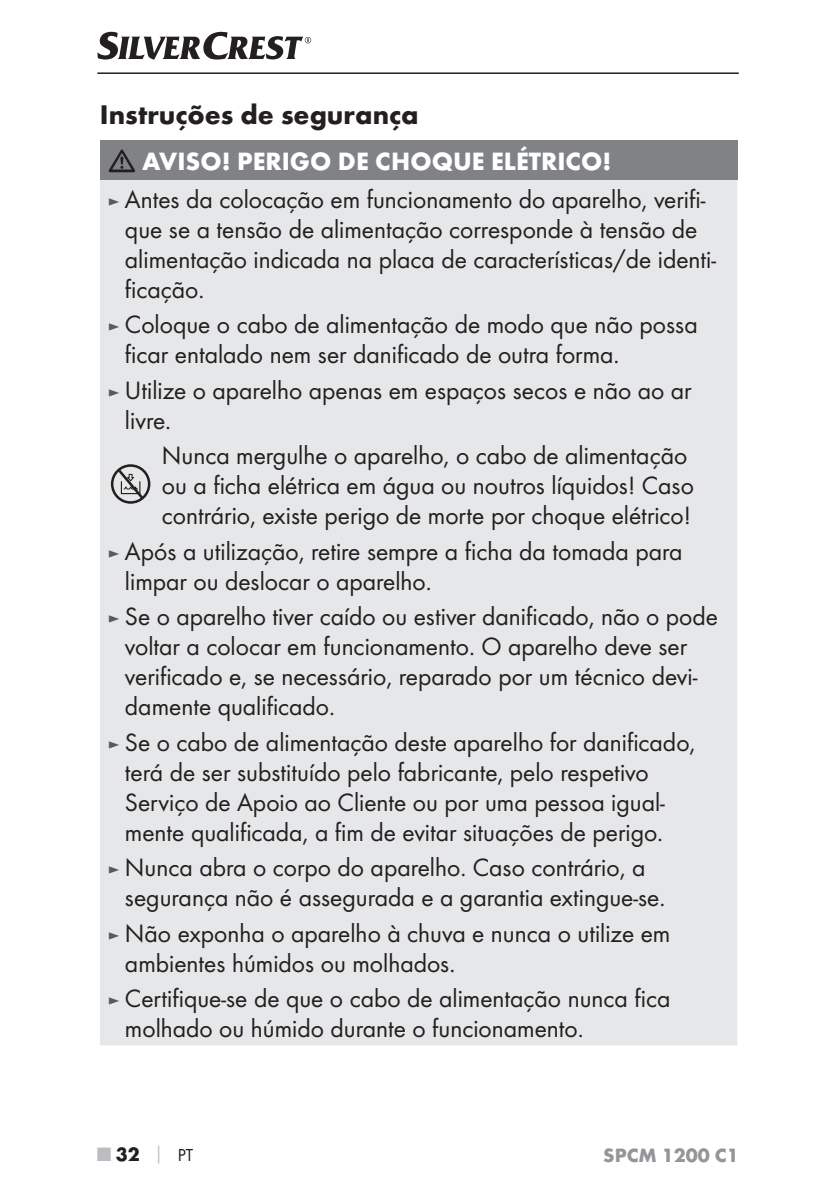
<style>
.page{position:relative;width:839px;height:1190px;background:#fff}
.page>*{position:absolute;margin:0;border:0;box-sizing:border-box;transform-origin:0 0}
.t1{font:700 28px "Futura";color:#231f20}
.t2{font:26px/30px "Futura Boo";color:#231f20}
.t3{font:700 26px "Futura";color:#fff}
.t4{font:700 20px "Futura";color:#939598}
.t5{font:700 20px "Futura";color:#231f20}
.s1{font-size:18px;color:#58595b}
.s2{color:#bbbdc0}
.s3{font-size:18px;color:#bbbdc0}
.s4{font-family:"Futura Boo";font-weight:400;font-size:18px}
</style>
<div class="page">
<hr style="left:97px;top:72px;width:641px;height:2px;background:#231f20">
<svg style="left:97px;top:32px;width:214px;height:28px"></svg>
<div style="left:100px;top:140px;width:636px;height:40px;background:#808285"></div>
<div style="left:100px;top:180px;width:636px;height:865px;background:#e6e7e8"></div>
<svg style="left:109px;top:149px;width:26px;height:23px"></svg>
<div style="left:111px;top:464px;width:39px;height:40px;border:3px solid #231f20;border-radius:50%"></div>
<svg style="left:116px;top:467px;width:29px;height:34px"></svg>
<p class="t1" style="left:100px;top:103px;width:320px">Instruções de segurança</p>
<p class="t3" style="left:142px;top:151px;width:470px">AVISO! PERIGO DE CHOQUE ELÉTRICO!</p>
<p class="t2" style="left:125px;top:185px;width:592px;text-indent:-17px"><span class="s1">►</span> Antes da colocação em funcionamento do aparelho, verifi&shy;que se a tensão de alimentação corresponde à tensão de alimentação indicada na placa de características/de identi&shy;ficação.</p>
<p class="t2" style="left:125px;top:311px;width:574px;text-indent:-17px"><span class="s1">►</span> Coloque o cabo de alimentação de modo que não possa ficar entalado nem ser danificado de outra forma.</p>
<p class="t2" style="left:125px;top:376px;width:567px;text-indent:-17px"><span class="s1">►</span> Utilize o aparelho apenas em espaços secos e não ao ar livre.</p>
<p class="t2" style="left:162px;top:442px;width:533px">Nunca mergulhe o aparelho, o cabo de alimentação ou a ficha elétrica em água ou noutros líquidos! Caso contrário, existe perigo de morte por choque elétrico!</p>
<p class="t2" style="left:125px;top:537px;width:558px;text-indent:-17px"><span class="s1">►</span> Após a utilização, retire sempre a ficha da tomada para limpar ou deslocar o aparelho.</p>
<p class="t2" style="left:125px;top:603px;width:594px;text-indent:-17px"><span class="s1">►</span> Se o aparelho tiver caído ou estiver danificado, não o pode voltar a colocar em funcionamento. O aparelho deve ser verificado e, se necessário, reparado por um técnico devi&shy;damente qualificado.</p>
<p class="t2" style="left:125px;top:728px;width:571px;text-indent:-17px"><span class="s1">►</span> Se o cabo de alimentação deste aparelho for danificado, terá de ser substituído pelo fabricante, pelo respetivo Serviço de Apoio ao Cliente ou por uma pessoa igual&shy;mente qualificada, a fim de evitar situações de perigo.</p>
<p class="t2" style="left:125px;top:854px;width:541px;text-indent:-17px"><span class="s1">►</span> Nunca abra o corpo do aparelho. Caso contrário, a segurança não é assegurada e a garantia extingue-se.</p>
<p class="t2" style="left:125px;top:919px;width:546px;text-indent:-17px"><span class="s1">►</span> Não exponha o aparelho à chuva e nunca o utilize em ambientes húmidos ou molhados.</p>
<p class="t2" style="left:125px;top:985px;width:546px;text-indent:-17px"><span class="s1">►</span> Certifique-se de que o cabo de alimentação nunca fica molhado ou húmido durante o funcionamento.</p>
<p class="t5" style="left:97px;top:1146px;width:97px"><span class="s2">■</span> 32 <span class="s3">│</span> <span class="s4">PT</span></p>
<p class="t4" style="left:603px;top:1147px;width:137px">SPCM 1200 C1</p>
</div>
